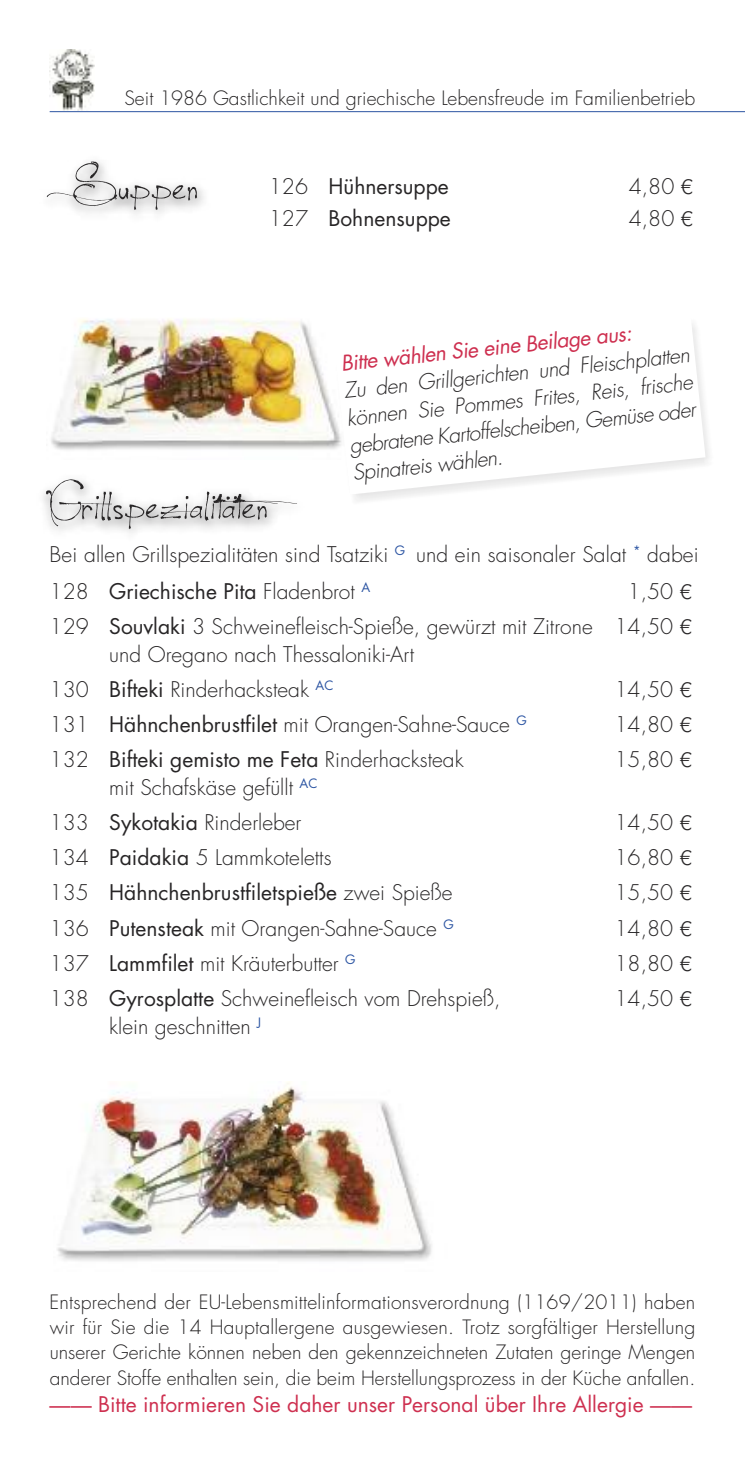
<style>
.page{position:relative;width:745px;height:1474px;background:#fff}
.page>*{position:absolute;margin:0;border:0;box-sizing:border-box;transform-origin:0 0}
.t1{font:52.5px "Jellyka le Grand Saut";color:#272526}
.t2{font:300 21px/35.2px "Futura";color:#272526}
.t3{font:italic 300 21px/27.7px "Futura";color:#272526;text-align:justify}
.t4{font:21px "Futura";color:#272526}
.t5{font:21px "Futura";color:#ce3050}
.t6{font:italic 21px "Futura";color:#ce3050}
.t7{font:300 19.25px/25.2px "Futura";color:#272526;text-align:justify}
.s1{font-weight:300}
.s2{font-family:"Linotype Euro Font Gto P";font-weight:400}
.s3{font-weight:400}
</style>
<div class="page">
<img style="left:50px;top:50px;width:44px;height:60px">
<img style="left:57px;top:1081px;width:375px;height:180px">
<hr style="left:50px;top:111px;width:694px;height:1px;background:#2b54a2">
<img style="left:51px;top:319px;width:276px;height:131px">
<img style="left:327px;top:390px;width:383px;height:74px">
<svg style="left:335px;top:324px;width:370px;height:144px"></svg>
<p class="t7" style="left:124px;top:87px;width:572px">Seit 1986 Gastlichkeit und griechische Lebensfreude im Familienbetrieb</p>
<h1 class="t1" style="left:62px;top:150px;width:138px">Suppen</h1>
<p class="t4" style="left:269px;top:177px;width:181px"><span class="s1">126</span> Hühnersuppe</p>
<p class="t2" style="left:628px;top:171px;width:65px">4,80 <span class="s2">C</span></p>
<p class="t4" style="left:269px;top:208px;width:183px"><span class="s1">127</span> Bohnensuppe</p>
<p class="t2" style="left:628px;top:202px;width:65px">4,80 <span class="s2">C</span></p>
<h1 class="t1" style="left:50px;top:469px;width:252px">Grilspezialitäten</h1>
<p class="t6" style="left:340px;top:353px;width:293px;rotate:-6deg">Bitte wählen Sie eine Beilage aus:</p>
<p class="t3" style="left:342px;top:378px;width:349px;rotate:-6deg">Zu den Grillgerichten und Fleischplatten können Sie Pommes Frites, Reis, frische gebratene Kartoffelscheiben, Gemüse oder Spinatreis wählen.</p>
<p class="t2" style="left:50px;top:537px;width:650px;line-height:37.6px">Bei allen Grillspezialitäten sind Tsatziki <sup>G</sup> und ein saisonaler Salat <sup>*</sup> dabei<br>128 <span class="s3">Griechische Pita</span> Fladenbrot <sup>A</sup></p>
<p class="t2" style="left:50px;top:576px;width:643px;text-align:right">1,50 <span class="s2">C<br></span>129 <span class="s3">Souvlaki</span> 3 Schweinefleisch-Spieße, gewürzt mit Zitrone 14,50 <span class="s2">C</span></p>
<p class="t2" style="left:50px;top:638px;width:366px;text-indent:60px">und Oregano nach Thessaloniki-Art<br>130 <span class="s3">Bifteki</span> Rinderhacksteak <sup>AC</sup></p>
<p class="t2" style="left:614px;top:673px;width:78px">14,50 <span class="s2">C</span></p>
<p class="t2" style="left:50px;top:708px;width:478px">131 <span class="s3">Hähnchenbrustfilet</span> mit Orangen-Sahne-Sauce <sup>G</sup></p>
<p class="t2" style="left:614px;top:708px;width:78px">14,80 <span class="s2">C</span></p>
<p class="t4" style="left:50px;top:750px;width:415px"><span class="s1">132</span> Bifteki gemisto me Feta <span class="s1">Rinderhacksteak</span></p>
<p class="t2" style="left:614px;top:744px;width:78px">15,80 <span class="s2">C</span></p>
<p class="t2" style="left:50px;top:771px;width:269px;text-indent:60px">mit Schafskäse gefüllt <sup>AC<br></sup>133 <span class="s3">Sykotakia</span> Rinderleber</p>
<p class="t2" style="left:614px;top:806px;width:78px">14,50 <span class="s2">C</span></p>
<p class="t2" style="left:50px;top:841px;width:283px">134 <span class="s3">Paidakia</span> 5 Lammkoteletts</p>
<p class="t2" style="left:614px;top:841px;width:78px">16,80 <span class="s2">C</span></p>
<p class="t4" style="left:50px;top:883px;width:404px"><span class="s1">135</span> Hähnchenbrustfiletspieße <span class="s1">zwei Spieße</span></p>
<p class="t2" style="left:614px;top:877px;width:78px">15,50 <span class="s2">C</span></p>
<p class="t2" style="left:50px;top:912px;width:405px">136 <span class="s3">Putensteak</span> mit Orangen-Sahne-Sauce <sup>G</sup></p>
<p class="t2" style="left:614px;top:912px;width:78px">14,80 <span class="s2">C</span></p>
<p class="t2" style="left:50px;top:947px;width:307px">137 <span class="s3">Lammfilet</span> mit Kräuterbutter <sup>G</sup></p>
<p class="t2" style="left:614px;top:947px;width:78px">18,80 <span class="s2">C</span></p>
<p class="t2" style="left:50px;top:982px;width:452px">138 <span class="s3">Gyrosplatte</span> Schweinefleisch vom Drehspieß,</p>
<p class="t2" style="left:614px;top:982px;width:78px">14,50 <span class="s2">C</span></p>
<p class="t2" style="left:109px;top:1010px;width:153px">klein geschnitten <sup>J</sup></p>
<p class="t7" style="left:50px;top:1290px;width:646px">Entsprechend der EU-Lebensmittelinformationsverordnung (1169/2011) haben wir für Sie die 14 Hauptallergene ausgewiesen. Trotz sorgfältiger Herstellung unserer Gerichte können neben den gekennzeichneten Zutaten geringe Mengen anderer Stoffe enthalten sein, die beim Herstellungsprozess in der Küche anfallen.</p>
<p class="t5" style="left:50px;top:1394px;width:643px">—— Bitte informieren Sie daher unser Personal über Ihre Allergie ——</p>
</div>
